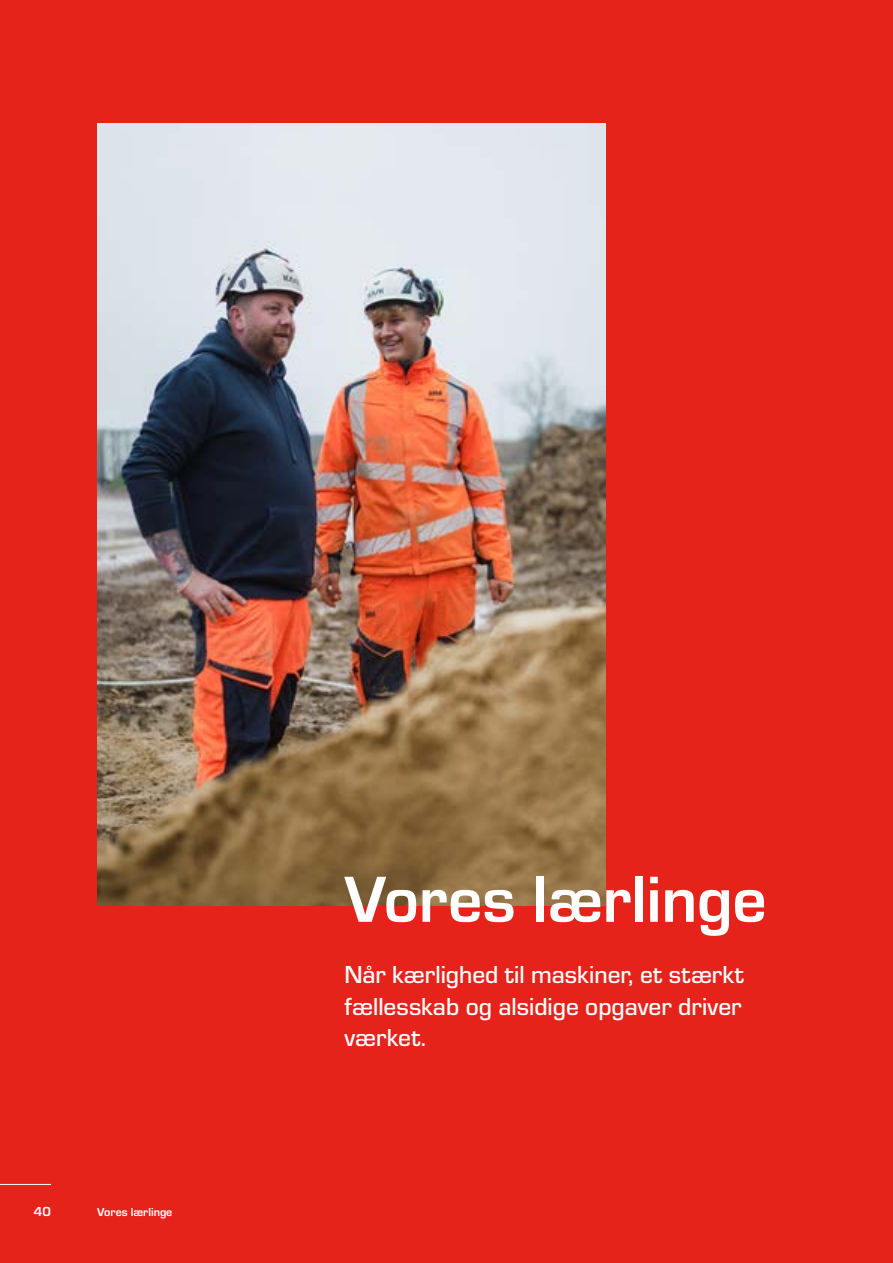
<style>
.page{position:relative;width:893px;height:1263px;background:#e5231b}
.page>*{position:absolute;margin:0;border:0;box-sizing:border-box;transform-origin:0 0}
.t1{font:700 67.5px "Eurostile";color:#fff}
.t2{font:500 25.5px/31.5px "Eurostile";color:#fff;text-align:justify}
.t3{font:700 13.5px "Eurostile";color:#fff}
.t4{font:700 12px "Eurostile";color:#fff}
</style>
<div class="page">
<img style="left:98px;top:123px;width:507px;height:783px">
<hr style="left:0;top:1184px;width:51px;height:1px;background:#fff">
<p class="t3" style="left:34px;top:1201px;width:18px">40</p>
<p class="t4" style="left:97px;top:1203px;width:77px">Vores lærlinge</p>
<h1 class="t1" style="left:344px;top:851px;width:424px">Vores lærlinge</h1>
<p class="t2" style="left:344px;top:957px;width:401px">Når kærlighed til maskiner, et stærkt fællesskab og alsidige opgaver driver værket.</p>
</div>
